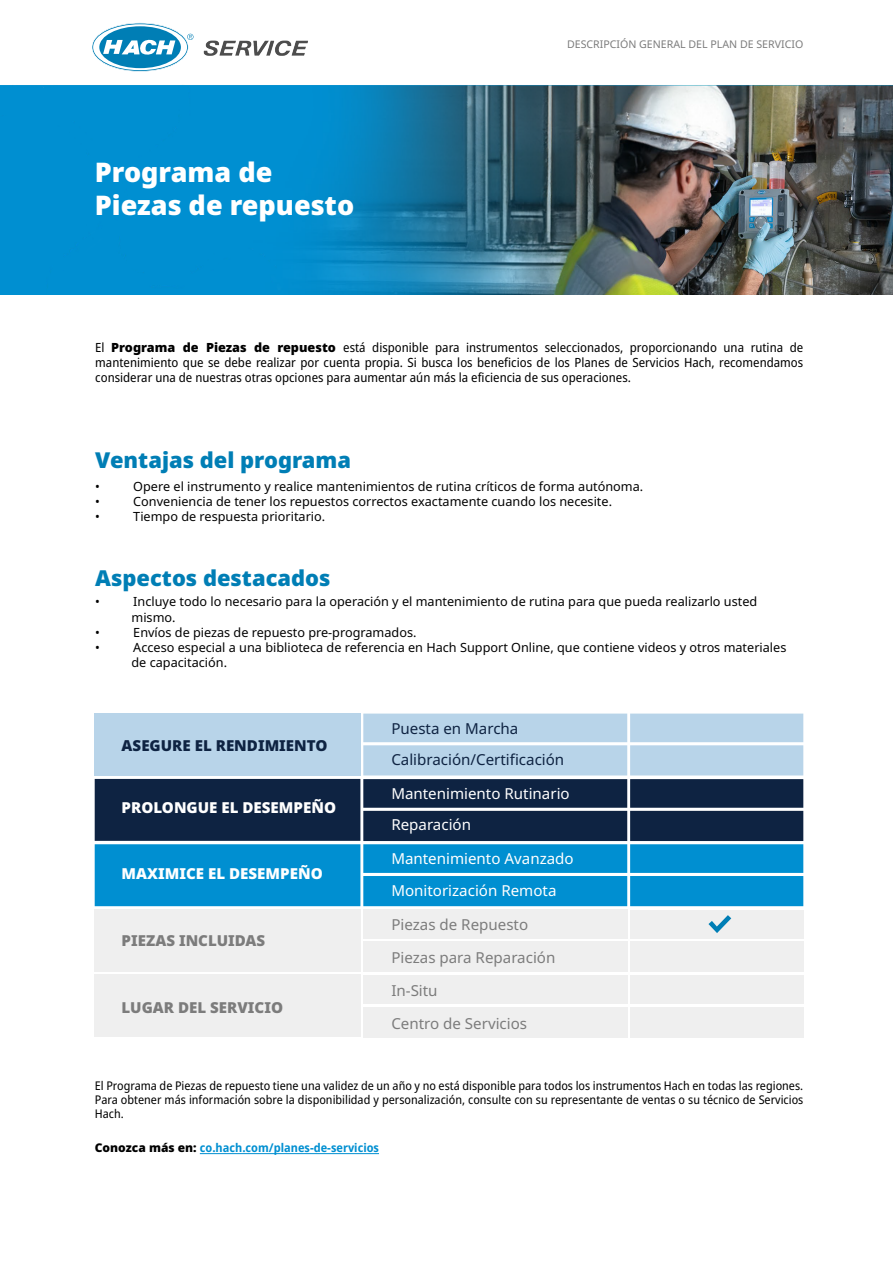
<style>
.page{position:relative;width:893px;height:1263px;background:#fff}
.page>*{position:absolute;margin:0;border:0;box-sizing:border-box;transform-origin:0 0}
.t1{font:900 27px/32.4px "Noto Sans";color:#fff}
.t2{font:900 21.9px "Noto Sans";color:#007eb5}
.t3{font:15.15px/30.9px "Noto Sans";color:#fff}
.t4{font:15.15px/32.8px "Noto Sans";color:#7c7c7c}
.t5{font:900 15.15px "Noto Sans";color:#fff}
.t6{font:15.15px/30.9px "Noto Sans";color:#0e2342}
.t7{font:900 15.15px "Noto Sans";color:#7c7c7c}
.t8{font:900 15.15px "Noto Sans";color:#0e2342}
.t9{font:12.6px/15.1px "Noto Sans";color:#000}
.t10{font:semi-condensed 12.6px/15.1px "Noto Sans";color:#000;text-align:justify}
.t11{font:semi-condensed 12px/14.4px "Noto Sans";color:#000;text-align:justify}
.t12{font:700 semi-condensed 12px "Noto Sans";color:#008fd1}
.t13{font:10.65px "Noto Sans";color:#7c7c7c}
.s1{font-weight:900;font-stretch:normal}
.s2{font-weight:900;font-stretch:normal;color:#000}
</style>
<div class="page">
<img style="left:0;top:85px;width:893px;height:210px">
<img style="left:363px;top:714px;width:440px;height:61px">
<div style="left:95px;top:779px;width:708px;height:62px;background:#0e2342"></div>
<div style="left:95px;top:844px;width:708px;height:62px;background:#008fd1"></div>
<div style="left:630px;top:910px;width:173px;height:28px;background:#efefef"></div>
<hr style="left:200px;top:1153px;width:179px;height:1px;background:#008fd1">
<svg style="left:708px;top:915px;width:23px;height:18px"></svg>
<svg style="left:92px;top:23px;width:101px;height:49px"></svg>
<img style="left:203px;top:40px;width:105px;height:16px">
<h1 class="t1" style="left:95px;top:156px;width:261px">Programa de<br>Piezas de repuesto</h1>
<p class="t13" style="left:567px;top:37px;width:238px">DESCRIPCIÓN GENERAL DEL PLAN DE SERVICIO</p>
<p class="t10" style="left:95px;top:340px;width:709px">El <span class="s1">Programa de Piezas de repuesto</span> está disponible para instrumentos seleccionados, proporcionando una rutina de mantenimiento que se debe realizar por cuenta propia. Si busca los beneficios de los Planes de Servicios Hach, recomendamos considerar una de nuestras otras opciones para aumentar aún más la eficiencia de sus operaciones.</p>
<h2 class="t2" style="left:95px;top:444px;width:257px">Ventajas del programa</h2>
<p class="t9" style="left:95px;top:479px;width:6px">•</p>
<p class="t9" style="left:133px;top:479px;width:511px">Opere el instrumento y realice mantenimientos de rutina críticos de forma autónoma.</p>
<p class="t9" style="left:95px;top:494px;width:6px">•</p>
<p class="t9" style="left:133px;top:494px;width:480px">Conveniencia de tener los repuestos correctos exactamente cuando los necesite.</p>
<p class="t9" style="left:95px;top:509px;width:6px">•</p>
<p class="t9" style="left:133px;top:509px;width:193px">Tiempo de respuesta prioritario.</p>
<h2 class="t2" style="left:95px;top:562px;width:237px">Aspectos destacados</h2>
<p class="t9" style="left:95px;top:594px;width:6px">•</p>
<p class="t9" style="left:131px;top:594px;width:627px">Incluye todo lo necesario para la operación y el mantenimiento de rutina para que pueda realizarlo usted mismo.</p>
<p class="t9" style="left:95px;top:625px;width:6px">•</p>
<p class="t9" style="left:133px;top:625px;width:285px">Envíos de piezas de repuesto pre-programados.</p>
<p class="t9" style="left:95px;top:640px;width:6px">•</p>
<p class="t9" style="left:131px;top:640px;width:656px">Acceso especial a una biblioteca de referencia en Hach Support Online, que contiene videos y otros materiales de capacitación.</p>
<p class="t8" style="left:122px;top:734px;width:207px">ASEGURE EL RENDIMIENTO</p>
<p class="t5" style="left:122px;top:796px;width:216px">PROLONGUE EL DESEMPEÑO</p>
<p class="t5" style="left:122px;top:862px;width:203px">MAXIMICE EL DESEMPEÑO</p>
<p class="t7" style="left:122px;top:929px;width:145px">PIEZAS INCLUIDAS</p>
<p class="t7" style="left:122px;top:996px;width:163px">LUGAR DEL SERVICIO</p>
<p class="t6" style="left:391px;top:713px;width:174px">Puesta en Marcha<br>Calibración/Certificación</p>
<p class="t3" style="left:391px;top:779px;width:180px">Mantenimiento Rutinario<br>Reparación</p>
<p class="t3" style="left:391px;top:843px;width:184px;line-height:32px">Mantenimiento Avanzado<br>Monitorización Remota</p>
<p class="t4" style="left:391px;top:909px;width:166px">Piezas de Repuesto<br>Piezas para Reparación<br>In-Situ<br>Centro de Servicios</p>
<p class="t11" style="left:95px;top:1078px;width:710px">El Programa de Piezas de repuesto tiene una validez de un año y no está disponible para todos los instrumentos Hach en todas las regiones.<br>Para obtener más información sobre la disponibilidad y personalización, consulte con su representante de ventas o su técnico de Servicios Hach.</p>
<p class="t12" style="left:95px;top:1139px;width:286px"><span class="s2">Conozca más en:</span> co.hach.com/planes-de-servicios</p>
</div>
